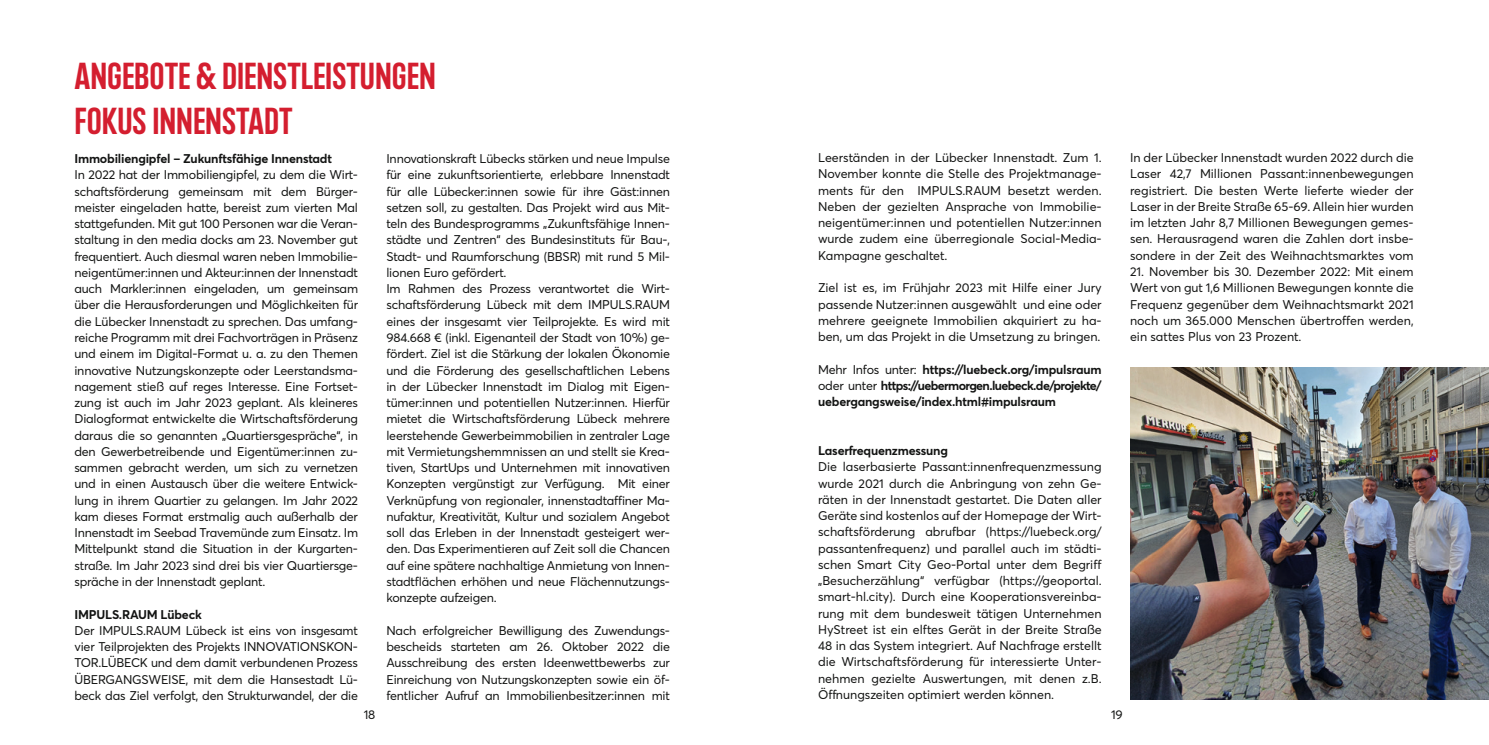
<style>
.page{position:relative;width:1489px;height:745px;background:#fff}
.page>*{position:absolute;margin:0;border:0;box-sizing:border-box;transform-origin:0 0}
.t1{font:700 37.5px "Trave";color:#d41e2f}
.t2{font:12.5px/16.2px "Averta";letter-spacing:-.015em;color:#131413;text-align:justify}
.t3{font:700 12.5px/16.2px "Averta";letter-spacing:-.015em;color:#131413;text-align:justify}
.s1{font-weight:400}
</style>
<div class="page">
<img style="left:1130px;top:367px;width:358px;height:332px">
<p class="t1" style="left:74px;top:56px;width:363px">ANGEBOTE &amp; DIENSTLEISTUNGEN</p>
<p class="t1" style="left:74px;top:101px;width:219px">FOKUS INNENSTADT</p>
<p class="t3" style="left:74px;top:150px;width:259px">Immobiliengipfel – Zukunftsfähige Innenstadt</p>
<p class="t2" style="left:74px;top:166px;width:285px">In 2022 hat der Immobiliengipfel, zu dem die Wirt&shy;schaftsförderung gemeinsam mit dem Bürger&shy;meister eingeladen hatte, bereist zum vierten Mal stattgefunden. Mit gut 100 Personen war die Veran&shy;staltung in den media docks am 23. November gut frequentiert. Auch diesmal waren neben Immobilie&shy;neigentümer:innen und Akteur:innen der Innenstadt auch Markler:innen eingeladen, um gemeinsam über die Herausforderungen und Möglichkeiten für die Lübecker Innenstadt zu sprechen. Das umfang&shy;reiche Programm mit drei Fachvorträgen in Präsenz und einem im Digital-Format u. a. zu den Themen innovative Nutzungskonzepte oder Leerstandsma&shy;nagement stieß auf reges Interesse. Eine Fortset&shy;zung ist auch im Jahr 2023 geplant. Als kleineres Dialogformat entwickelte die Wirtschaftsförderung daraus die so genannten „Quartiersgespräche“, in den Gewerbetreibende und Eigentümer:innen zu&shy;sammen gebracht werden, um sich zu vernetzen und in einen Austausch über die weitere Entwick&shy;lung in ihrem Quartier zu gelangen. Im Jahr 2022 kam dieses Format erstmalig auch außerhalb der Innenstadt im Seebad Travemünde zum Einsatz. Im Mittelpunkt stand die Situation in der Kurgarten&shy;straße. Im Jahr 2023 sind drei bis vier Quartiersge&shy;spräche in der Innenstadt geplant.</p>
<p class="t3" style="left:74px;top:605px;width:129px">IMPULS.RAUM Lübeck</p>
<p class="t2" style="left:74px;top:621px;width:285px">Der IMPULS.RAUM Lübeck ist eins von insgesamt vier Teilprojekten des Projekts INNOVATIONSKON-TOR.LÜBECK und dem damit verbundenen Prozess ÜBERGANGSWEISE, mit dem die Hansestadt Lü&shy;beck das Ziel verfolgt, den Strukturwandel, der die</p>
<p class="t2" style="left:386px;top:150px;width:285px">Innovationskraft Lübecks stärken und neue Impulse für eine zukunftsorientierte, erlebbare Innenstadt für alle Lübecker:innen sowie für ihre Gäst:innen setzen soll, zu gestalten. Das Projekt wird aus Mit&shy;teln des Bundesprogramms „Zukunftsfähige Innen&shy;städte und Zentren“ des Bundesinstituts für Bau-, Stadt- und Raumforschung (BBSR) mit rund 5 Mil&shy;lionen Euro gefördert.</p>
<p class="t2" style="left:386px;top:280px;width:285px">Im Rahmen des Prozess verantwortet die Wirt&shy;schaftsförderung Lübeck mit dem IMPULS.RAUM eines der insgesamt vier Teilprojekte. Es wird mit 984.668 € (inkl. Eigenanteil der Stadt von 10%) ge&shy;fördert. Ziel ist die Stärkung der lokalen Ökonomie und die Förderung des gesellschaftlichen Lebens in der Lübecker Innenstadt im Dialog mit Eigen&shy;tümer:innen und potentiellen Nutzer:innen. Hierfür mietet die Wirtschaftsförderung Lübeck mehrere leerstehende Gewerbeimmobilien in zentraler Lage mit Vermietungshemmnissen an und stellt sie Krea&shy;tiven, StartUps und Unternehmen mit innovativen Konzepten vergünstigt zur Verfügung. Mit einer Verknüpfung von regionaler, innenstadtaffiner Ma&shy;nufaktur, Kreativität, Kultur und sozialem Angebot soll das Erleben in der Innenstadt gesteigert wer&shy;den. Das Experimentieren auf Zeit soll die Chancen auf eine spätere nachhaltige Anmietung von Innen&shy;stadtflächen erhöhen und neue Flächennutzungs&shy;konzepte aufzeigen.</p>
<p class="t2" style="left:386px;top:621px;width:285px">Nach erfolgreicher Bewilligung des Zuwendungs&shy;bescheids starteten am 26. Oktober 2022 die Ausschreibung des ersten Ideenwettbewerbs zur Einreichung von Nutzungskonzepten sowie ein öf&shy;fentlicher Aufruf an Immobilienbesitzer:innen mit</p>
<p class="t2" style="left:818px;top:149px;width:285px">Leerständen in der Lübecker Innenstadt. Zum 1.<br>November konnte die Stelle des Projektmanage&shy;ments für den IMPULS.RAUM besetzt werden.<br>Neben der gezielten Ansprache von Immobilie&shy;neigentümer:innen und potentiellen Nutzer:innen wurde zudem eine überregionale Social-Media-Kampagne geschaltet.</p>
<p class="t2" style="left:818px;top:279px;width:285px">Ziel ist es, im Frühjahr 2023 mit Hilfe einer Jury passende Nutzer:innen ausgewählt und eine oder mehrere geeignete Immobilien akquiriert zu ha&shy;ben, um das Projekt in die Umsetzung zu bringen.</p>
<p class="t3" style="left:818px;top:360px;width:285px"><span class="s1">Mehr Infos unter:</span> https://luebeck.org/impulsraum <span class="s1">oder unter</span> https://uebermorgen.luebeck.de/projekte/ uebergangsweise/index.html#impulsraum</p>
<p class="t3" style="left:818px;top:441px;width:131px">Laserfrequenzmessung</p>
<p class="t2" style="left:818px;top:458px;width:285px">Die laserbasierte Passant:innenfrequenzmessung wurde 2021 durch die Anbringung von zehn Ge&shy;räten in der Innenstadt gestartet. Die Daten aller Geräte sind kostenlos auf der Homepage der Wirt&shy;schaftsförderung abrufbar (https://luebeck.org/ passantenfrequenz) und parallel auch im städti&shy;schen Smart City Geo-Portal unter dem Begriff „Besucherzählung“ verfügbar (https://geoportal. smart-hl.city). Durch eine Kooperationsvereinba&shy;rung mit dem bundesweit tätigen Unternehmen HyStreet ist ein elftes Gerät in der Breite Straße 48 in das System integriert. Auf Nachfrage erstellt die Wirtschaftsförderung für interessierte Unter&shy;nehmen gezielte Auswertungen, mit denen z.B.<br>Öffnungszeiten optimiert werden können.</p>
<p class="t2" style="left:364px;top:705px;width:13px">18</p>
<p class="t2" style="left:1110px;top:705px;width:13px">19</p>
<p class="t2" style="left:1129px;top:149px;width:285px">In der Lübecker Innenstadt wurden 2022 durch die Laser 42,7 Millionen Passant:innenbewegungen registriert. Die besten Werte lieferte wieder der Laser in der Breite Straße 65-69. Allein hier wurden im letzten Jahr 8,7 Millionen Bewegungen gemes&shy;sen. Herausragend waren die Zahlen dort insbe&shy;sondere in der Zeit des Weihnachtsmarktes vom</p>
<p class="t2" style="left:1129px;top:263px;width:285px">21. November bis 30. Dezember 2022: Mit einem Wert von gut 1,6 Millionen Bewegungen konnte die Frequenz gegenüber dem Weihnachtsmarkt 2021 noch um 365.000 Menschen übertroffen werden, ein sattes Plus von 23 Prozent.</p>
</div>
